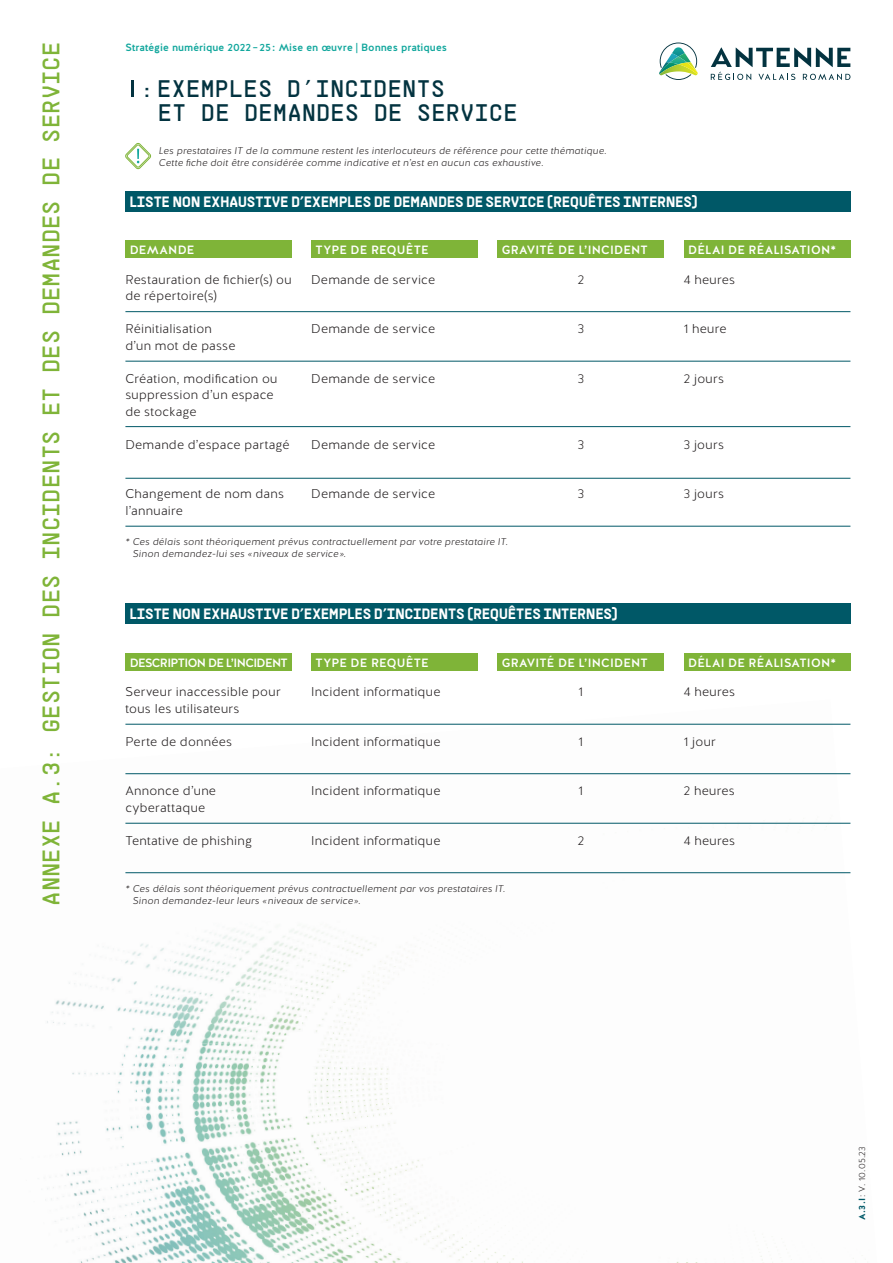
<style>
.page{position:relative;width:893px;height:1263px;background:#fff}
.page>*{position:absolute;margin:0;border:0;box-sizing:border-box;transform-origin:0 0}
.t1{font:24px "PP Supply Mono";color:#7fb438}
.t2{font:24px/24px "PP Supply Mono";color:#033340}
.t3{font:700 15px "PP Supply Sans";letter-spacing:.025em;color:#fff}
.t4{font:300 12.75px/16.5px "Halis GR";letter-spacing:.02em;color:#231f20}
.t5{font:500 12px "Halis GR";letter-spacing:.015em;color:#fff}
.t6{font:500 12px "Halis GR";letter-spacing:-.05em;color:#fff}
.t7{font:500 10.5px "Halis GR";color:#12a79d}
.t8{font:italic 300 9.75px/12px "Halis GR";letter-spacing:.025em;color:#231f20}
.t9{font:300 9px "Halis GR";color:#231f20}
.s1{color:#fff}
.s2{font-weight:700;color:#005867}
</style>
<div class="page">
<img style="left:45px;top:1043px;width:401px;height:220px">
<img style="left:257px;top:1246px;width:207px;height:17px">
<img style="left:47px;top:774px;width:355px;height:269px">
<div style="left:125px;top:191px;width:725px;height:21px;background:#005867"></div>
<div style="left:125px;top:604px;width:725px;height:20px;background:#005867"></div>
<svg style="left:711px;top:47px;width:139px;height:33px"></svg>
<svg style="left:659px;top:43px;width:39px;height:37px"></svg>
<hr style="left:131px;top:80px;width:3px;height:17px;background:#033340">
<div style="left:125px;top:241px;width:167px;height:17px;background:#7fb438"></div>
<div style="left:125px;top:653px;width:167px;height:17px;background:#7fb438"></div>
<div style="left:311px;top:241px;width:167px;height:17px;background:#7fb438"></div>
<div style="left:311px;top:653px;width:167px;height:17px;background:#7fb438"></div>
<div style="left:498px;top:241px;width:166px;height:17px;background:#7fb438"></div>
<div style="left:498px;top:653px;width:166px;height:17px;background:#7fb438"></div>
<div style="left:684px;top:241px;width:166px;height:17px;background:#7fb438"></div>
<div style="left:684px;top:653px;width:166px;height:17px;background:#7fb438"></div>
<hr style="left:125px;top:311px;width:725px;height:1px;background:#005867">
<hr style="left:125px;top:724px;width:725px;height:1px;background:#005867">
<hr style="left:125px;top:361px;width:725px;height:1px;background:#005867">
<hr style="left:125px;top:773px;width:725px;height:1px;background:#005867">
<hr style="left:125px;top:426px;width:725px;height:1px;background:#005867">
<hr style="left:125px;top:823px;width:725px;height:1px;background:#005867">
<hr style="left:125px;top:478px;width:725px;height:1px;background:#005867">
<hr style="left:125px;top:872px;width:725px;height:1px;background:#005867">
<hr style="left:125px;top:526px;width:725px;height:1px;background:#005867">
<svg style="left:125px;top:143px;width:26px;height:27px"></svg>
<h1 class="t1" style="left:35px;top:906px;width:866px;rotate:-90deg">ANNEXE A.3: GESTION DES INCIDENTS ET DES DEMANDES DE SERVICE</h1>
<p class="t7" style="left:125px;top:41px;width:323px">Stratégie numérique 2022 – 25 : Mise en œuvre | Bonnes pratiques</p>
<h1 class="t2" style="left:158px;top:76px;width:362px;text-indent:-32px"><span class="s1">I</span>: EXEMPLES D’INCIDENTS<br>ET DE DEMANDES DE SERVICE</h1>
<p class="t8" style="left:159px;top:145px;width:449px">Les prestataires IT de la commune restent les interlocuteurs de référence pour cette thématique.<br>Cette fiche doit être considérée comme indicative et n’est en aucun cas exhaustive.</p>
<p class="t3" style="left:130px;top:192px;width:569px">LISTE NON EXHAUSTIVE D’EXEMPLES DE DEMANDES DE SERVICE (REQUÊTES INTERNES)</p>
<p class="t5" style="left:130px;top:242px;width:66px">DEMANDE</p>
<p class="t5" style="left:316px;top:242px;width:115px">TYPE DE REQUÊTE</p>
<p class="t5" style="left:502px;top:242px;width:148px">GRAVITÉ DE L’INCIDENT</p>
<p class="t5" style="left:688px;top:242px;width:150px">DÉLAI DE RÉALISATION*</p>
<p class="t4" style="left:125px;top:272px;width:168px">Restauration de fichier(s) ou de répertoire(s)</p>
<p class="t4" style="left:311px;top:272px;width:125px">Demande de service</p>
<p class="t4" style="left:578px;top:272px;width:8px">2</p>
<p class="t4" style="left:684px;top:272px;width:53px">4 heures</p>
<p class="t4" style="left:125px;top:321px;width:111px">Réinitialisation d’un mot de passe</p>
<p class="t4" style="left:311px;top:321px;width:125px">Demande de service</p>
<p class="t4" style="left:578px;top:321px;width:8px">3</p>
<p class="t4" style="left:684px;top:321px;width:44px">1 heure</p>
<p class="t4" style="left:125px;top:371px;width:154px">Création, modification ou suppression d’un espace de stockage</p>
<p class="t4" style="left:311px;top:371px;width:125px">Demande de service</p>
<p class="t4" style="left:578px;top:371px;width:8px">3</p>
<p class="t4" style="left:684px;top:371px;width:42px">2 jours</p>
<p class="t4" style="left:125px;top:437px;width:166px">Demande d’espace partagé</p>
<p class="t4" style="left:311px;top:437px;width:125px">Demande de service</p>
<p class="t4" style="left:578px;top:437px;width:8px">3</p>
<p class="t4" style="left:684px;top:437px;width:42px">3 jours</p>
<p class="t4" style="left:125px;top:486px;width:160px">Changement de nom dans l’annuaire</p>
<p class="t4" style="left:311px;top:486px;width:125px">Demande de service</p>
<p class="t4" style="left:578px;top:486px;width:8px">3</p>
<p class="t4" style="left:684px;top:486px;width:42px">3 jours</p>
<p class="t8" style="left:133px;top:536px;width:377px;text-indent:-7px">* Ces délais sont théoriquement prévus contractuellement par votre prestataire IT.<br>Sinon demandez-lui ses « niveaux de service ».</p>
<p class="t3" style="left:130px;top:605px;width:490px">LISTE NON EXHAUSTIVE D’EXEMPLES D’INCIDENTS (REQUÊTES INTERNES)</p>
<p class="t6" style="left:130px;top:655px;width:160px">DESCRIPTION DE L’INCIDENT</p>
<p class="t5" style="left:316px;top:655px;width:115px">TYPE DE REQUÊTE</p>
<p class="t5" style="left:502px;top:655px;width:148px">GRAVITÉ DE L’INCIDENT</p>
<p class="t5" style="left:688px;top:655px;width:150px">DÉLAI DE RÉALISATION*</p>
<p class="t4" style="left:125px;top:684px;width:157px">Serveur inaccessible pour tous les utilisateurs</p>
<p class="t4" style="left:125px;top:734px;width:108px">Perte de données</p>
<p class="t4" style="left:311px;top:684px;width:131px">Incident informatique</p>
<p class="t4" style="left:311px;top:734px;width:131px">Incident informatique</p>
<p class="t4" style="left:579px;top:684px;width:6px">1</p>
<p class="t4" style="left:579px;top:734px;width:6px">1</p>
<p class="t4" style="left:684px;top:684px;width:53px">4 heures</p>
<p class="t4" style="left:684px;top:734px;width:34px">1 jour</p>
<p class="t4" style="left:125px;top:783px;width:92px">Annonce d’une cyberattaque</p>
<p class="t4" style="left:311px;top:783px;width:131px">Incident informatique</p>
<p class="t4" style="left:579px;top:783px;width:6px">1</p>
<p class="t4" style="left:684px;top:783px;width:52px">2 heures</p>
<p class="t4" style="left:125px;top:833px;width:128px">Tentative de phishing</p>
<p class="t4" style="left:311px;top:833px;width:131px">Incident informatique</p>
<p class="t8" style="left:133px;top:883px;width:374px;text-indent:-7px">* Ces délais sont théoriquement prévus contractuellement par vos prestataires IT.<br>Sinon demandez-leur leurs « niveaux de service ».</p>
<p class="t4" style="left:578px;top:833px;width:8px">2</p>
<p class="t4" style="left:684px;top:833px;width:53px">4 heures</p>
<p class="t9" style="left:856px;top:1220px;width:76px;rotate:-90deg"><span class="s2">A.3.I</span> : V. 10.05.23</p>
</div>
